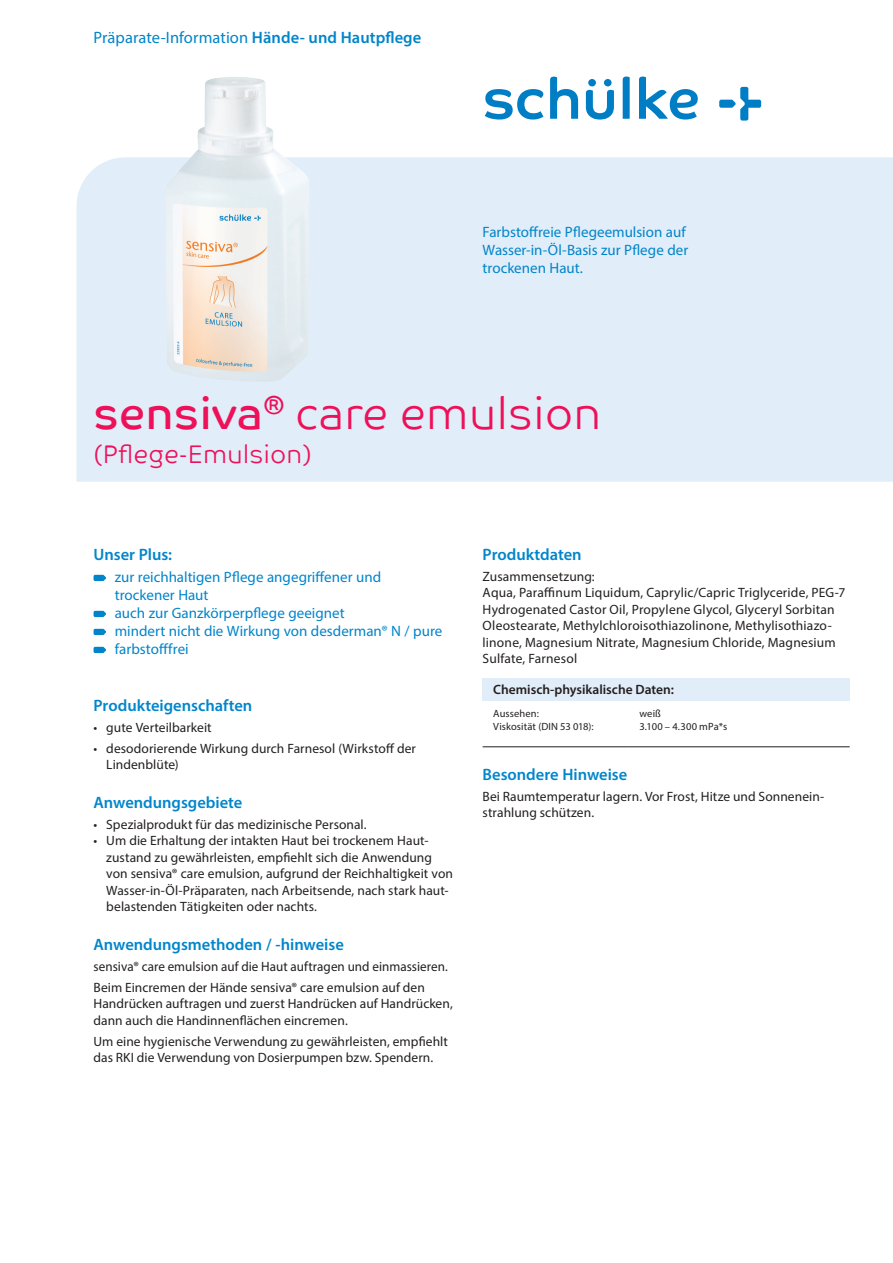
<style>
.page{position:relative;width:893px;height:1263px;background:#fff}
.page>*{position:absolute;margin:0;border:0;box-sizing:border-box;transform-origin:0 0}
.t1{font:45px "Co Text Lt";color:#ee1059}
.t2{font:25.5px "Co Text Lt";color:#ee1059}
.t3{font:600 16.5px "Myriad Pro";color:#0085cb}
.t4{font:16.5px "Myriad Pro";letter-spacing:.005em;color:#0085cb}
.t5{font:15px/18px "Myriad Pro";color:#0085cb}
.t6{font:13.5px/16.5px "Myriad Pro";letter-spacing:.005em;color:#231f20}
.t7{font:600 13.5px "Myriad Pro";color:#231f20}
.t8{font:10.5px/13.5px "Myriad Pro";letter-spacing:.01em;color:#231f20}
.s1{font-weight:600}
.s2{font-family:"Co Text"}
</style>
<div class="page">
<div style="left:77px;top:157px;width:816px;height:325px;background:#e1edf8"></div>
<svg style="left:94px;top:575px;width:12px;height:6px"></svg>
<svg style="left:94px;top:611px;width:12px;height:6px"></svg>
<svg style="left:94px;top:629px;width:12px;height:6px"></svg>
<svg style="left:94px;top:647px;width:12px;height:6px"></svg>
<div style="left:483px;top:678px;width:367px;height:22px;background:#e1edf8"></div>
<hr style="left:483px;top:746px;width:146px;height:1px;background:#231f20">
<hr style="left:629px;top:746px;width:221px;height:1px;background:#231f20">
<img style="left:165px;top:77px;width:144px;height:305px">
<svg style="left:586px;top:79px;width:28px;height:41px"></svg>
<svg style="left:485px;top:89px;width:58px;height:31px"></svg>
<svg style="left:550px;top:77px;width:28px;height:42px"></svg>
<svg style="left:623px;top:77px;width:7px;height:42px"></svg>
<svg style="left:639px;top:77px;width:59px;height:43px"></svg>
<svg style="left:719px;top:87px;width:42px;height:34px"></svg>
<p class="t4" style="left:94px;top:27px;width:329px">Präparate-Information <span class="s1">Hände- und Hautpflege</span></p>
<p class="t5" style="left:483px;top:223px;width:207px">Farbstoffreie Pflegeemulsion auf<br>Wasser-in-Öl-Basis zur Pflege der trockenen Haut.</p>
<h1 class="t1" style="left:94px;top:387px;width:509px"><span class="s2">sensiva</span><sup>®</sup> care emulsion</h1>
<h2 class="t2" style="left:94px;top:439px;width:220px">(Pflege-Emulsion)</h2>
<p class="t3" style="left:94px;top:544px;width:80px">Unser Plus:</p>
<p class="t5" style="left:115px;top:568px;width:329px">zur reichhaltigen Pflege angegriffener und trockener Haut<br>auch zur Ganzkörperpflege geeignet<br>mindert nicht die Wirkung von desderman® N / pure farbstofffrei</p>
<p class="t3" style="left:94px;top:695px;width:160px">Produkteigenschaften</p>
<p class="t6" style="left:94px;top:719px;width:120px">• gute Verteilbarkeit</p>
<p class="t6" style="left:106px;top:740px;width:311px;text-indent:-13px">• desodorierende Wirkung durch Farnesol (Wirkstoff der<br>Lindenblüte)</p>
<p class="t3" style="left:94px;top:792px;width:150px">Anwendungsgebiete</p>
<p class="t6" style="left:94px;top:816px;width:275px">• Spezialprodukt für das medizinische Personal.</p>
<p class="t6" style="left:106px;top:832px;width:348px;text-indent:-13px">• Um die Erhaltung der intakten Haut bei trockenem Haut&shy;zustand zu gewährleisten, empfiehlt sich die Anwendung von sensiva® care emulsion, aufgrund der Reichhaltigkeit von Wasser-in-Öl-Präparaten, nach Arbeitsende, nach stark haut&shy;belastenden Tätigkeiten oder nachts.</p>
<p class="t3" style="left:94px;top:934px;width:252px">Anwendungsmethoden / -hinweise</p>
<p class="t6" style="left:94px;top:956px;width:356px;line-height:20.7px">sensiva® care emulsion auf die Haut auftragen und einmassieren.<br>Beim Eincremen der Hände sensiva® care emulsion auf den</p>
<p class="t6" style="left:94px;top:995px;width:361px">Handrücken auftragen und zuerst Handrücken auf Handrücken, dann auch die Handinnenflächen eincremen.</p>
<p class="t6" style="left:94px;top:1033px;width:356px">Um eine hygienische Verwendung zu gewährleisten, empfiehlt das RKI die Verwendung von Dosierpumpen bzw. Spendern.</p>
<p class="t3" style="left:483px;top:544px;width:100px">Produktdaten</p>
<p class="t6" style="left:483px;top:568px;width:364px">Zusammensetzung:<br>Aqua, Paraffinum Liquidum, Caprylic/Capric Triglyceride, PEG-7<br>Hydrogenated Castor Oil, Propylene Glycol, Glyceryl Sorbitan Oleostearate, Methylchloroisothiazolinone, Methylisothiazo&shy;linone, Magnesium Nitrate, Magnesium Chloride, Magnesium Sulfate, Farnesol</p>
<p class="t7" style="left:493px;top:681px;width:182px">Chemisch-physikalische Daten:</p>
<p class="t8" style="left:493px;top:706px;width:102px">Aussehen:<br>Viskosität (DIN 53 018):</p>
<p class="t8" style="left:639px;top:706px;width:89px">weiß<br>3.100 – 4.300 mPa*s</p>
<p class="t3" style="left:483px;top:764px;width:146px">Besondere Hinweise</p>
<p class="t6" style="left:483px;top:788px;width:343px">Bei Raumtemperatur lagern. Vor Frost, Hitze und Sonnenein&shy;strahlung schützen.</p>
</div>
